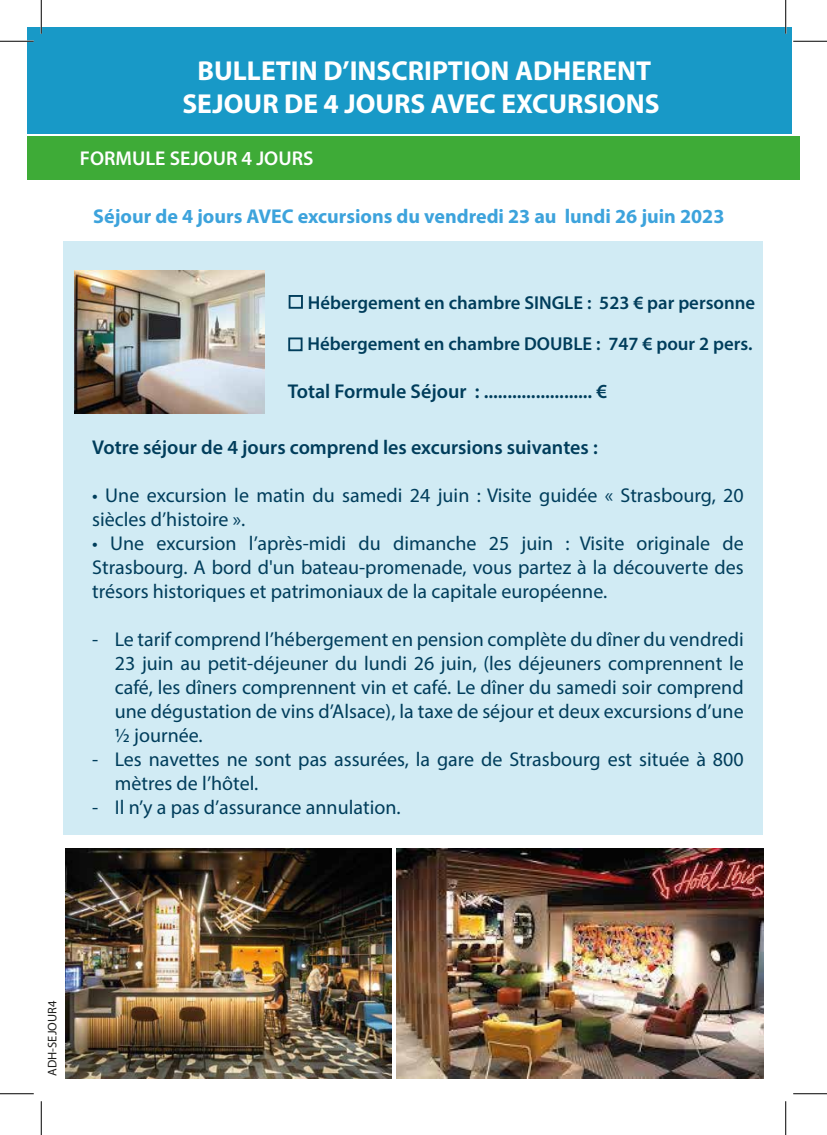
<style>
.page{position:relative;width:827px;height:1135px;background:#fff}
.page>*{position:absolute;margin:0;border:0;box-sizing:border-box;transform-origin:0 0}
.t1{font:700 27.5px/33.6px "Myriad Pro";color:#fff;text-align:center}
.t2{font:20px/24px "Myriad Pro";color:#003d5b}
.t3{font:600 20px "Myriad Pro";color:#003d5b}
.t4{font:700 20px "Myriad Pro";color:#3da3dc}
.t5{font:600 20px "Myriad Pro";color:#fff}
.t6{font:600 18.75px "Myriad Pro";color:#003d5b}
.t7{font:12.5px "Myriad Pro";color:#1d1d1b}
</style>
<div class="page">
<div style="left:27px;top:27px;width:764px;height:107px;background:#1899c7"></div>
<div style="left:63px;top:242px;width:700px;height:593px;background:#d1ebf4"></div>
<div style="left:288px;top:337px;width:14px;height:14px;border:2px solid #003d5b"></div>
<div style="left:289px;top:295px;width:14px;height:14px;border:2px solid #003d5b"></div>
<div style="left:27px;top:136px;width:773px;height:44px;background:#3eab37"></div>
<img style="left:74px;top:271px;width:190px;height:142px">
<img style="left:396px;top:848px;width:367px;height:230px">
<img style="left:65px;top:848px;width:326px;height:230px">
<hr style="left:0;top:40px;width:34px;height:2px;background:#fff">
<hr style="left:40px;top:0;width:2px;height:34px;background:#fff">
<hr style="left:0;top:41px;width:34px;height:1px;background:#000">
<hr style="left:793px;top:41px;width:34px;height:1px;background:#000">
<hr style="left:0;top:1093px;width:34px;height:1px;background:#000">
<hr style="left:793px;top:1093px;width:34px;height:1px;background:#000">
<hr style="left:41px;top:0;width:1px;height:34px;background:#000">
<hr style="left:41px;top:1101px;width:1px;height:34px;background:#000">
<hr style="left:785px;top:0;width:1px;height:34px;background:#000">
<hr style="left:785px;top:1101px;width:1px;height:34px;background:#000">
<h1 class="t1" style="left:182px;top:53px;width:479px">BULLETIN D’INSCRIPTION ADHERENT<br>SEJOUR DE 4 JOURS AVEC EXCURSIONS</h1>
<p class="t5" style="left:80px;top:146px;width:235px">FORMULE SEJOUR 4 JOURS</p>
<p class="t4" style="left:93px;top:203px;width:632px">Séjour de 4 jours AVEC excursions du vendredi 23 au lundi 26 juin 2023</p>
<p class="t6" style="left:308px;top:291px;width:449px">Hébergement en chambre SINGLE : 523 € par personne</p>
<p class="t6" style="left:307px;top:332px;width:446px">Hébergement en chambre DOUBLE : 747 € pour 2 pers.</p>
<p class="t3" style="left:288px;top:378px;width:321px">Total Formule Séjour : ....................... €</p>
<p class="t3" style="left:92px;top:434px;width:507px">Votre séjour de 4 jours comprend les excursions suivantes :</p>
<p class="t2" style="left:92px;top:483px;width:653px">• Une excursion le matin du samedi 24 juin : Visite guidée « Strasbourg, 20 siècles d’histoire ».</p>
<p class="t2" style="left:92px;top:531px;width:653px;text-align:justify">• Une excursion l’après-midi du dimanche 25 juin : Visite originale de Strasbourg. A bord d'un bateau-promenade, vous partez à la découverte des trésors historiques et patrimoniaux de la capitale européenne.</p>
<p class="t2" style="left:115px;top:627px;width:630px;text-align:justify;text-indent:-22px">- Le tarif comprend l’hébergement en pension complète du dîner du vendredi 23 juin au petit-déjeuner du lundi 26 juin, (les déjeuners comprennent le café, les dîners comprennent vin et café. Le dîner du samedi soir comprend une dégustation de vins d’Alsace), la taxe de séjour et deux excursions d’une ½ journée.</p>
<p class="t2" style="left:115px;top:747px;width:630px;text-indent:-22px">- Les navettes ne sont pas assurées, la gare de Strasbourg est située à 800 mètres de l’hôtel.</p>
<p class="t2" style="left:92px;top:795px;width:310px">- Il n’y a pas d’assurance annulation.</p>
<p class="t7" style="left:45px;top:1076px;width:76px;rotate:-90deg">ADH-SEJOUR4</p>
</div>
